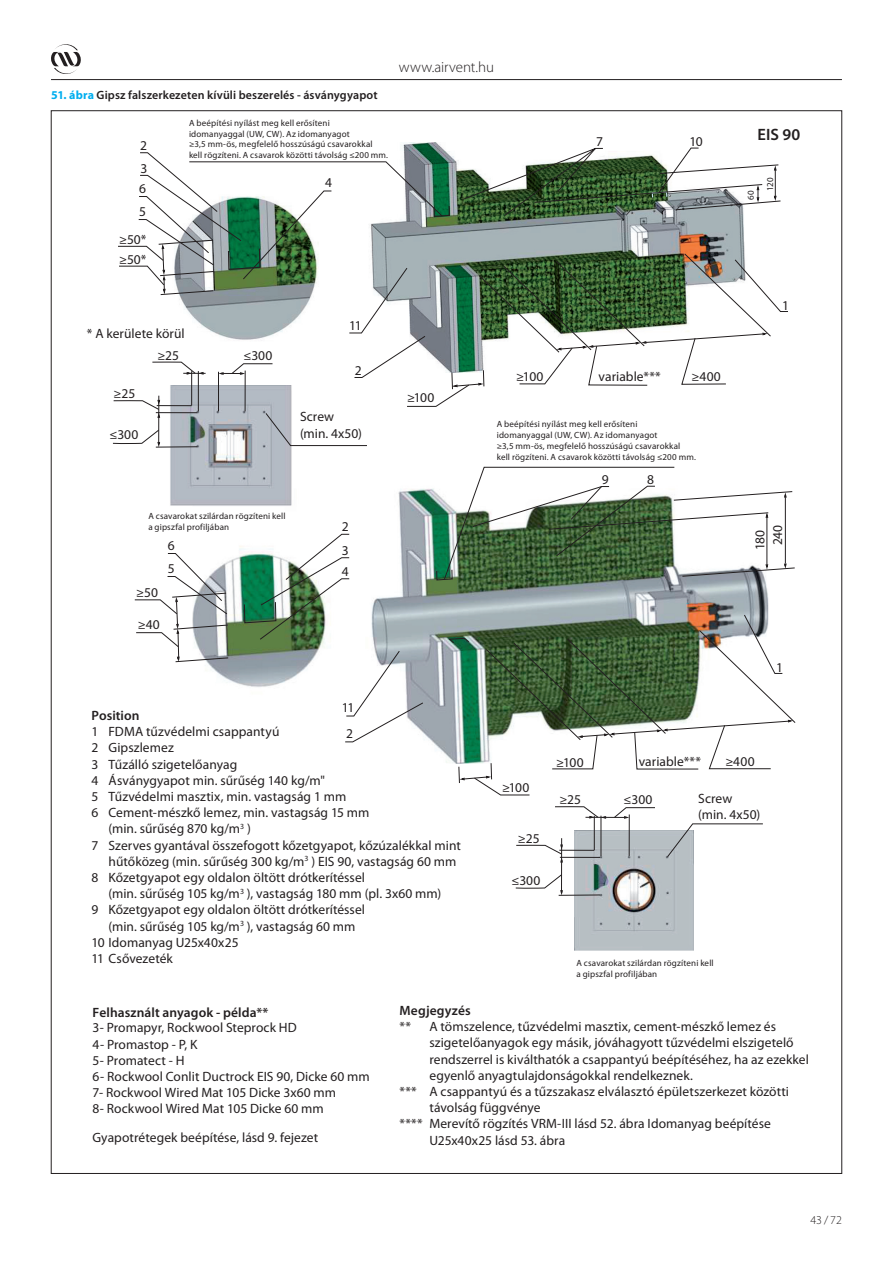
<style>
.page{position:relative;width:893px;height:1263px;background:#fff}
.page>*{position:absolute;margin:0;border:0;box-sizing:border-box;transform-origin:0 0}
.t1{font:600 16.5px "Myriad Pro";color:#231f20}
.t2{font:300 15px "Myriad Pro";letter-spacing:-.005em;color:#231f20}
.t3{font:13.5px/16.2px "Myriad Pro";letter-spacing:.005em;color:#231f20}
.t4{font:600 13.5px "Myriad Pro";letter-spacing:.005em;color:#231f20}
.t5{font:600 12px "Myriad Pro";letter-spacing:.01em;color:#231f20}
.t6{font:300 12px "Myriad Pro";color:#231f20}
.t7{font:9px/10.8px "Myriad Pro";letter-spacing:.015em;color:#231f20}
.s1{font-weight:700;color:#00aeef}
</style>
<div class="page">
<hr style="left:51px;top:79px;width:791px;height:1px;background:#231f20">
<img style="left:170px;top:446px;width:599px;height:317px">
<img style="left:574px;top:830px;width:120px;height:120px">
<svg style="left:345px;top:651px;width:78px;height:91px"></svg>
<svg style="left:667px;top:823px;width:96px;height:34px"></svg>
<svg style="left:134px;top:553px;width:95px;height:112px"></svg>
<hr style="left:156px;top:446px;width:41px;height:1px;background:#231f20">
<hr style="left:629px;top:814px;width:1px;height:42px;background:#231f20">
<hr style="left:585px;top:817px;width:41px;height:1px;background:#231f20">
<svg style="left:614px;top:807px;width:41px;height:13px"></svg>
<hr style="left:561px;top:838px;width:1px;height:53px;background:#231f20">
<hr style="left:559px;top:895px;width:41px;height:1px;background:#231f20">
<hr style="left:560px;top:857px;width:40px;height:1px;background:#231f20">
<svg style="left:515px;top:874px;width:48px;height:19px"></svg>
<hr style="left:559px;top:850px;width:35px;height:1px;background:#231f20">
<hr style="left:594px;top:816px;width:1px;height:34px;background:#231f20">
<hr style="left:601px;top:816px;width:1px;height:40px;background:#231f20">
<svg style="left:555px;top:806px;width:51px;height:13px"></svg>
<svg style="left:516px;top:844px;width:48px;height:20px"></svg>
<img style="left:243px;top:534px;width:107px;height:106px">
<svg style="left:436px;top:467px;width:359px;height:114px"></svg>
<svg style="left:113px;top:147px;width:675px;height:299px"></svg>
<svg style="left:448px;top:614px;width:348px;height:181px"></svg>
<svg style="left:51px;top:44px;width:30px;height:30px"></svg>
<p class="t5" style="left:51px;top:89px;width:328px"><span class="s1">51. ábra</span> Gipsz falszerkezeten kívüli beszerelés - ásványgyapot</p>
<p class="t3" style="left:140px;top:134px;width:9px;line-height:23.1px">2<br>3</p>
<p class="t3" style="left:139px;top:178px;width:8px;line-height:23px">6<br>5</p>
<p class="t3" style="left:119px;top:232px;width:29px">≥50*</p>
<p class="t3" style="left:119px;top:252px;width:29px">≥50*</p>
<p class="t7" style="left:189px;top:118px;width:201px">A beépítési nyílást meg kell erősíteni<br>idomanyaggal (UW, CW). Az idomanyagot<br>≥3,5 mm-ös, megfelelő hosszúságú csavarokkal kell rögzíteni. A csavarok közötti távolság ≤200 mm.</p>
<p class="t3" style="left:325px;top:175px;width:8px">4</p>
<p class="t2" style="left:399px;top:60px;width:97px">www .airvent .hu</p>
<p class="t3" style="left:596px;top:134px;width:8px">7</p>
<p class="t3" style="left:689px;top:134px;width:15px">10</p>
<p class="t3" style="left:87px;top:326px;width:99px">* A kerülete körül</p>
<p class="t3" style="left:114px;top:386px;width:23px">≥25</p>
<p class="t3" style="left:109px;top:427px;width:31px">≤300</p>
<p class="t3" style="left:157px;top:348px;width:23px">≥25</p>
<p class="t3" style="left:243px;top:348px;width:31px">≤300</p>
<p class="t3" style="left:349px;top:318px;width:14px">11</p>
<p class="t3" style="left:355px;top:363px;width:8px">2</p>
<p class="t3" style="left:300px;top:410px;width:64px">Screw (min. 4x50)</p>
<p class="t7" style="left:148px;top:511px;width:139px">A csavarokat szilárdan rögzíteni kell a gipszfal profiljában</p>
<p class="t3" style="left:136px;top:585px;width:23px">≥50</p>
<p class="t3" style="left:138px;top:617px;width:24px">≥40</p>
<p class="t3" style="left:168px;top:534px;width:8px;line-height:23.2px">6<br>5</p>
<p class="t3" style="left:342px;top:519px;width:8px">2</p>
<p class="t3" style="left:342px;top:541px;width:8px;line-height:20.5px">3<br>4</p>
<p class="t3" style="left:407px;top:390px;width:29px">≥100</p>
<p class="t3" style="left:599px;top:369px;width:64px">variable***</p>
<p class="t3" style="left:516px;top:369px;width:29px">≥100</p>
<p class="t3" style="left:692px;top:369px;width:31px">≥400</p>
<p class="t7" style="left:497px;top:419px;width:201px">A beépítési nyílást meg kell erősíteni<br>idomanyaggal (UW, CW). Az idomanyagot<br>≥3,5 mm-ös, megfelelő hosszúságú csavarokkal kell rögzíteni. A csavarok közötti távolság ≤200 mm.</p>
<p class="t3" style="left:602px;top:471px;width:8px">9</p>
<p class="t3" style="left:647px;top:471px;width:8px">8</p>
<p class="t1" style="left:757px;top:126px;width:44px">EIS 90</p>
<p class="t7" style="left:741px;top:191px;width:15px;line-height:19.2px;text-indent:-9px;rotate:-90deg">60<br>120</p>
<p class="t3" style="left:782px;top:298px;width:8px">1</p>
<p class="t3" style="left:751px;top:550px;width:27px;line-height:17.7px;text-align:center;rotate:-90deg">180<br>240</p>
<p class="t3" style="left:776px;top:659px;width:8px">1</p>
<p class="t3" style="left:342px;top:695px;width:14px;line-height:25.8px;text-align:center">11<br>2</p>
<p class="t4" style="left:92px;top:709px;width:49px">Position</p>
<p class="t3" style="left:92px;top:724px;width:189px">1 FDMA tűzvédelmi csappantyú</p>
<p class="t3" style="left:92px;top:740px;width:84px">2 Gipszlemez</p>
<p class="t3" style="left:92px;top:756px;width:147px">3 Tűzálló szigetelőanyag</p>
<p class="t3" style="left:92px;top:772px;width:235px">4 Ásványgyapot min. sűrűség 140 kg/m"</p>
<p class="t3" style="left:92px;top:789px;width:256px">5 Tűzvédelmi masztix, min. vastagság 1 mm</p>
<p class="t3" style="left:92px;top:805px;width:279px">6 Cement-mészkő lemez, min. vastagság 15 mm</p>
<p class="t3" style="left:109px;top:821px;width:144px">(min. sűrűség 870 kg/m<sup>3</sup> )</p>
<p class="t3" style="left:92px;top:837px;width:371px">7 Szerves gyantával összefogott kőzetgyapot, kőzúzalékkal mint</p>
<p class="t3" style="left:109px;top:853px;width:349px">hűtőközeg (min. sűrűség 300 kg/m<sup>3</sup> ) EIS 90, vastagság 60 mm</p>
<p class="t3" style="left:92px;top:870px;width:275px">8 Kőzetgyapot egy oldalon öltött drótkerítéssel</p>
<p class="t3" style="left:109px;top:886px;width:334px">(min. sűrűség 105 kg/m<sup>3</sup> ), vastagság 180 mm (pl. 3x60 mm)</p>
<p class="t3" style="left:92px;top:902px;width:275px">9 Kőzetgyapot egy oldalon öltött drótkerítéssel</p>
<p class="t3" style="left:109px;top:918px;width:248px">(min. sűrűség 105 kg/m<sup>3</sup> ), vastagság 60 mm</p>
<p class="t3" style="left:92px;top:934px;width:149px">10 Idomanyag U25x40x25</p>
<p class="t3" style="left:92px;top:951px;width:83px">11 Csővezeték</p>
<p class="t4" style="left:93px;top:1005px;width:177px">Felhasznált anyagok - példa**</p>
<p class="t4" style="left:400px;top:1004px;width:73px">Megjegyzés</p>
<p class="t3" style="left:502px;top:780px;width:29px">≥100</p>
<p class="t3" style="left:518px;top:831px;width:23px">≥25</p>
<p class="t3" style="left:511px;top:872px;width:31px">≤300</p>
<p class="t3" style="left:556px;top:754px;width:29px">≥100</p>
<p class="t3" style="left:639px;top:754px;width:64px">variable***</p>
<p class="t3" style="left:725px;top:754px;width:31px">≥400</p>
<p class="t3" style="left:559px;top:791px;width:23px">≥25</p>
<p class="t3" style="left:623px;top:791px;width:31px">≤300</p>
<p class="t3" style="left:698px;top:791px;width:64px">Screw (min. 4x50)</p>
<p class="t7" style="left:576px;top:958px;width:139px">A csavarokat szilárdan rögzíteni kell a gipszfal profiljában</p>
<p class="t3" style="left:93px;top:1020px;width:279px">3- Promapyr, Rockwool Steprock HD<br>4- Promastop - P, K<br>5- Promatect - H<br>6- Rockwool Conlit Ductrock EIS 90, Dicke 60 mm<br>7- Rockwool Wired Mat 105 Dicke 3x60 mm<br>8- Rockwool Wired Mat 105 Dicke 60 mm</p>
<p class="t3" style="left:93px;top:1129px;width:227px">Gyapotrétegek beépítése, lásd 9. fejezet</p>
<p class="t3" style="left:400px;top:1019px;width:13px">**</p>
<p class="t3" style="left:429px;top:1019px;width:348px">A tömszelence, tűzvédelmi masztix, cement-mészkő lemez és</p>
<p class="t3" style="left:429px;top:1035px;width:366px">szigetelőanyagok egy másik, jóváhagyott tűzvédelmi elszigetelő</p>
<p class="t3" style="left:429px;top:1051px;width:381px">rendszerrel is kiválthatók a csappantyú beépítéséhez, ha az ezekkel</p>
<p class="t3" style="left:429px;top:1068px;width:265px">egyenlő anyagtulajdonságokkal rendelkeznek.</p>
<p class="t3" style="left:400px;top:1084px;width:391px">*** A csappantyú és a tűzszakasz elválasztó épületszerkezet közötti</p>
<p class="t3" style="left:429px;top:1100px;width:113px">távolság függvénye</p>
<p class="t3" style="left:400px;top:1116px;width:373px">**** Merevítő rögzítés VRM-III lásd 52. ábra Idomanyag beépítése</p>
<p class="t3" style="left:429px;top:1132px;width:137px">U25x40x25 lásd 53. ábra</p>
<p class="t6" style="left:810px;top:1214px;width:33px">43 / 72</p>
</div>
